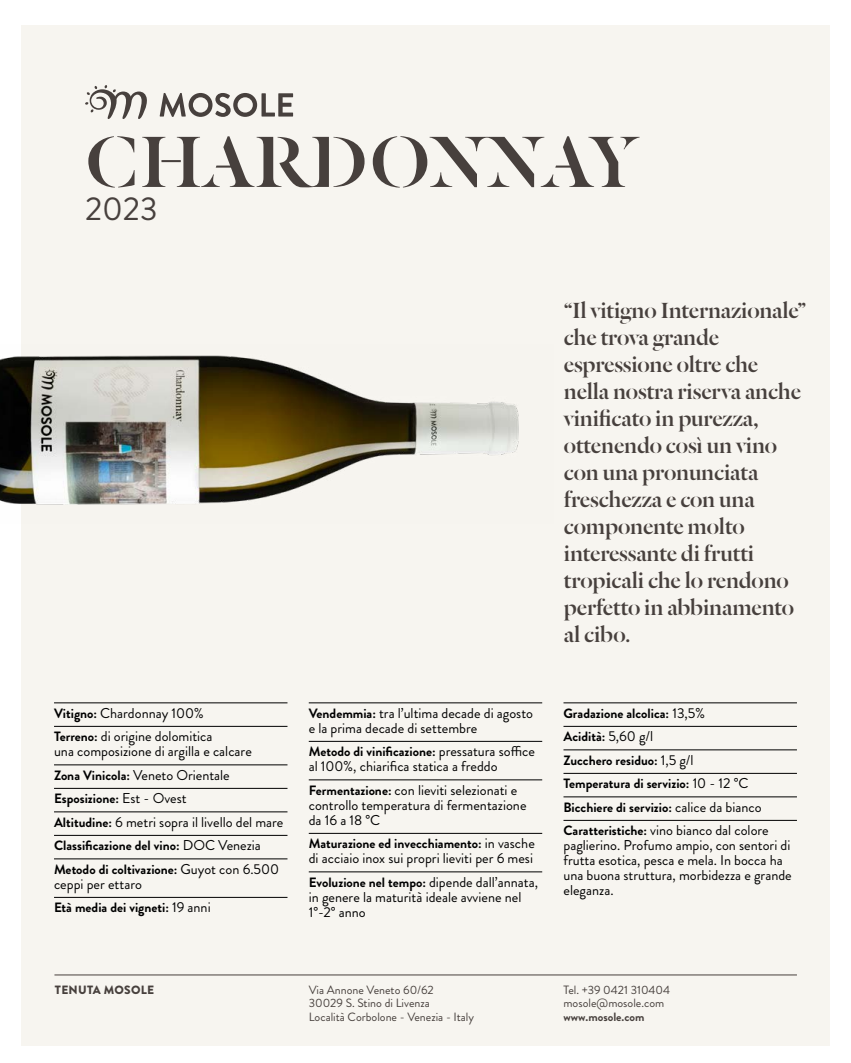
<style>
.page{position:relative;width:851px;height:1063px;background:#fff}
.page>*{position:absolute;margin:0;border:0;box-sizing:border-box;transform-origin:0 0}
.t1{font:79.5px "Dala Floda Roman No.2";letter-spacing:.005em;color:#47403d}
.t2{font:33px "Brandon Grotesque";color:#47403d}
.t3{font:24px/27px "Dala Floda Roman No.2";letter-spacing:-.01em;color:#47403d}
.t4{font:14.25px/15px "Brandon Grotesque";color:#000}
.t5{font:700 13.5px/23.5px "Brandon Grotesque";color:#000}
.t6{font:12px/13.5px "Brandon Grotesque";color:#47403d}
.t7{font:700 12px "Brandon Grotesque";color:#47403d}
.t8{font:900 12px "Brandon Grotesque";letter-spacing:.02em;color:#47403d}
.s1{font-weight:700;font-size:13.5px}
.s2{font-weight:400;font-size:14.25px}
</style>
<div class="page">
<div style="left:21px;top:26px;width:808px;height:1020px;background:#f7f5f0"></div>
<hr style="left:54px;top:975px;width:742px;height:1px;background:#47403d">
<svg style="left:160px;top:93px;width:133px;height:24px"></svg>
<svg style="left:85px;top:85px;width:62px;height:34px"></svg>
<hr style="left:54px;top:703px;width:233px;height:1px;background:#000">
<hr style="left:54px;top:726px;width:233px;height:1px;background:#000">
<hr style="left:54px;top:765px;width:233px;height:1px;background:#000">
<hr style="left:54px;top:788px;width:233px;height:1px;background:#000">
<hr style="left:54px;top:812px;width:233px;height:1px;background:#000">
<hr style="left:54px;top:835px;width:233px;height:1px;background:#000">
<hr style="left:54px;top:859px;width:233px;height:1px;background:#000">
<hr style="left:54px;top:897px;width:233px;height:1px;background:#000">
<hr style="left:309px;top:703px;width:233px;height:1px;background:#000">
<hr style="left:309px;top:741px;width:233px;height:1px;background:#000">
<hr style="left:309px;top:780px;width:233px;height:1px;background:#000">
<hr style="left:309px;top:833px;width:233px;height:1px;background:#000">
<hr style="left:309px;top:872px;width:233px;height:1px;background:#000">
<hr style="left:563px;top:703px;width:233px;height:1px;background:#000">
<hr style="left:563px;top:726px;width:233px;height:1px;background:#000">
<hr style="left:563px;top:750px;width:233px;height:1px;background:#000">
<hr style="left:563px;top:773px;width:233px;height:1px;background:#000">
<hr style="left:563px;top:797px;width:233px;height:1px;background:#000">
<hr style="left:563px;top:820px;width:233px;height:1px;background:#000">
<img style="left:0;top:355px;width:519px;height:150px">
<h1 class="t1" style="left:86px;top:109px;width:553px">CHARDONNAY</h1>
<h2 class="t2" style="left:85px;top:186px;width:74px">2023</h2>
<p class="t4" style="left:54px;top:701px;width:160px;line-height:23.5px"><span class="s1">Vitigno:</span> Chardonnay 100%<br><span class="s1">Terreno:</span> di origine dolomitica</p>
<p class="t4" style="left:54px;top:740px;width:199px;line-height:23.5px">una composizione di argilla e calcare<br><span class="s1">Zona Vinicola:</span> Veneto Orientale</p>
<p class="t5" style="left:54px;top:787px;width:134px">Esposizione: <span class="s2">Est - Ovest</span></p>
<p class="t4" style="left:54px;top:815px;width:231px"><span class="s1">Altitudine:</span> 6 metri sopra il livello del mare</p>
<p class="t5" style="left:54px;top:834px;width:227px">Classificazione del vino: <span class="s2">DOC Venezia<br></span>Metodo di coltivazione: <span class="s2">Guyot con 6.500</span></p>
<p class="t4" style="left:54px;top:877px;width:89px">ceppi per ettaro</p>
<p class="t5" style="left:54px;top:896px;width:158px">Età media dei vigneti: <span class="s2">19 anni</span></p>
<p class="t4" style="left:309px;top:706px;width:226px"><span class="s1">Vendemmia:</span> tra l’ultima decade di agosto e la prima decade di settembre</p>
<p class="t5" style="left:309px;top:740px;width:228px">Metodo di vinificazione: <span class="s2">pressatura soffice</span></p>
<p class="t4" style="left:309px;top:755px;width:210px;line-height:23.5px">al 100%, chiarifica statica a freddo<br><span class="s1">Fermentazione:</span> con lieviti selezionati e</p>
<p class="t4" style="left:309px;top:798px;width:219px">controllo temperatura di fermentazione da 16 a 18 °C</p>
<p class="t5" style="left:309px;top:832px;width:227px">Maturazione ed invecchiamento: <span class="s2">in vasche</span></p>
<p class="t4" style="left:309px;top:851px;width:226px">di acciaio inox sui propri lieviti per 6 mesi</p>
<p class="t5" style="left:309px;top:871px;width:231px">Evoluzione nel tempo: <span class="s2">dipende dall’annata,</span></p>
<p class="t4" style="left:309px;top:890px;width:214px">in genere la maturità ideale avviene nel<br>1°-2° anno</p>
<p class="t3" style="left:564px;top:296px;width:244px">“Il vitigno Internazionale” che trova grande espressione oltre che nella nostra riserva anche vinificato in purezza, ottenendo così un vino con una pronunciata freschezza e con una componente molto interessante di frutti tropicali che lo rendono perfetto in abbinamento al cibo.</p>
<p class="t5" style="left:563px;top:702px;width:200px">Gradazione alcolica: <span class="s2">13,5%<br></span>Acidità: <span class="s2">5,60 g/l<br></span>Zucchero residuo: <span class="s2">1,5 g/l<br></span>Temperatura di servizio: <span class="s2">10 - 12 °C<br></span>Bicchiere di servizio: <span class="s2">calice da bianco</span></p>
<p class="t4" style="left:563px;top:823px;width:230px"><span class="s1">Caratteristiche:</span> vino bianco dal colore paglierino. Profumo ampio, con sentori di frutta esotica, pesca e mela. In bocca ha una buona struttura, morbidezza e grande eleganza.</p>
<p class="t8" style="left:55px;top:981px;width:101px">TENUTA MOSOLE</p>
<p class="t6" style="left:309px;top:983px;width:167px">Via Annone Veneto 60/62<br>30029 S. Stino di Livenza<br>Località Corbolone - Venezia - Italy</p>
<p class="t6" style="left:563px;top:983px;width:108px">Tel. +39 0421 310404 mosole@mosole.com</p>
<p class="t7" style="left:563px;top:1008px;width:82px">www.mosole.com</p>
</div>
